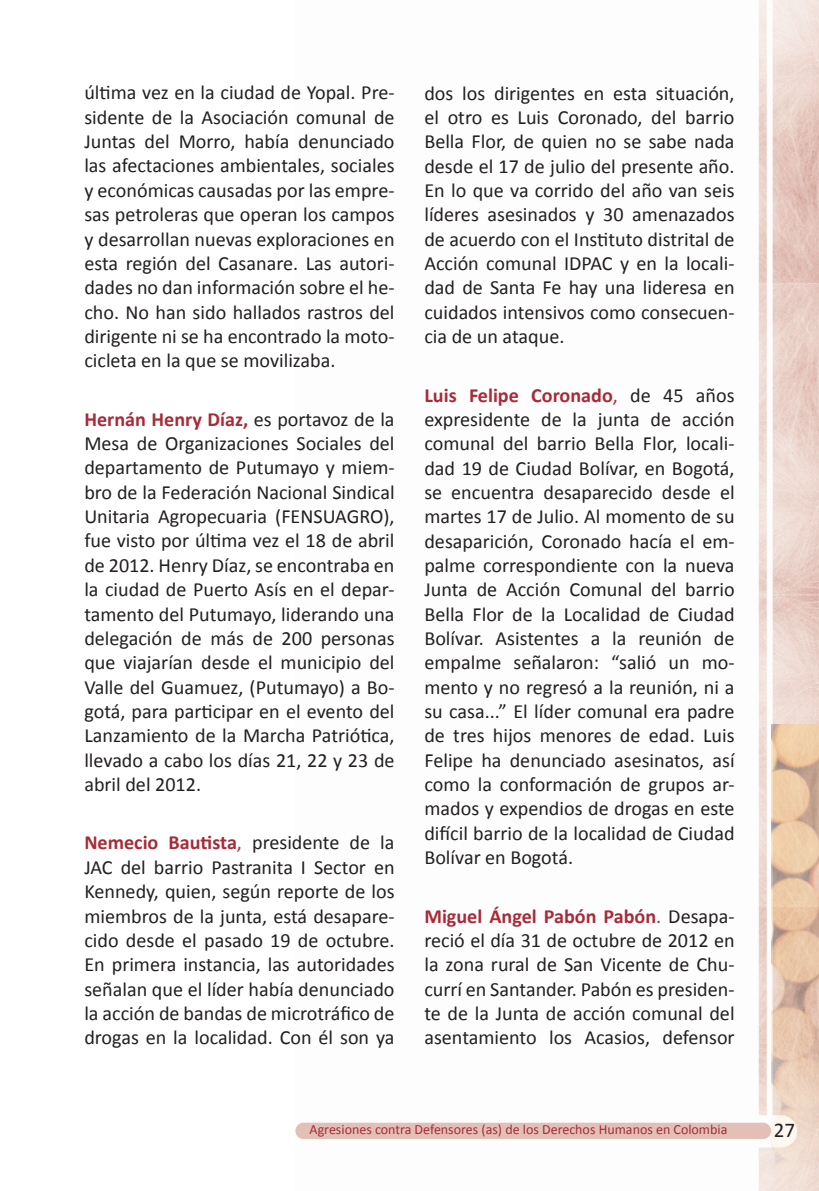
<style>
.page{position:relative;width:819px;height:1191px;background:#fff}
.page>*{position:absolute;margin:0;border:0;box-sizing:border-box;transform-origin:0 0}
.t1{font:21px "Calibri";color:#231f20}
.t2{font:20.12px/24.3px "Calibri";color:#231f20;text-align:justify}
.t3{font:14px "Calibri";color:#a72b39}
.s1{font-weight:700;color:#a72b39}
.s2{color:#a72b39}
</style>
<div class="page">
<img style="left:295px;top:0;width:524px;height:1191px">
<img style="left:771px;top:724px;width:48px;height:467px">
<p class="t2" style="left:84px;top:81px;width:312px">última vez en la ciudad de Yopal. Pre&shy;sidente de la Asociación comunal de Juntas del Morro, había denunciado las afectaciones ambientales, sociales y económicas causadas por las empre&shy;sas petroleras que operan los campos y desarrollan nuevas exploraciones en esta región del Casanare. Las autori&shy;dades no dan información sobre el he&shy;cho. No han sido hallados rastros del dirigente ni se ha encontrado la moto&shy;cicleta en la que se movilizaba.</p>
<p class="t2" style="left:84px;top:407px;width:312px"><span class="s1">Hernán Henry Díaz,</span> es portavoz de la Mesa de Organizaciones Sociales del departamento de Putumayo y miem&shy;bro de la Federación Nacional Sindical Unitaria Agropecuaria (FENSUAGRO), fue visto por última vez el 18 de abril de 2012. Henry Díaz, se encontraba en la ciudad de Puerto Asís en el depar&shy;tamento del Putumayo, liderando una delegación de más de 200 personas que viajarían desde el municipio del Valle del Guamuez, (Putumayo) a Bo&shy;gotá, para participar en el evento del Lanzamiento de la Marcha Patriótica, llevado a cabo los días 21, 22 y 23 de abril del 2012.</p>
<p class="t2" style="left:84px;top:830px;width:312px"><span class="s1">Nemecio Bautista</span><span class="s2">,</span> presidente de la JAC del barrio Pastranita I Sector en Kennedy, quien, según reporte de los miembros de la junta, está desapare&shy;cido desde el pasado 19 de octubre.<br>En primera instancia, las autoridades señalan que el líder había denunciado la acción de bandas de microtráfico de drogas en la localidad. Con él son ya</p>
<p class="t2" style="left:424px;top:81px;width:312px">dos los dirigentes en esta situación, el otro es Luis Coronado, del barrio Bella Flor, de quien no se sabe nada desde el 17 de julio del presente año.<br>En lo que va corrido del año van seis líderes asesinados y 30 amenazados de acuerdo con el Instituto distrital de Acción comunal IDPAC y en la locali&shy;dad de Santa Fe hay una lideresa en cuidados intensivos como consecuen&shy;cia de un ataque.</p>
<p class="t2" style="left:424px;top:383px;width:312px"><span class="s1">Luis Felipe Coronado</span><span class="s2">,</span> de 45 años expresidente de la junta de acción comunal del barrio Bella Flor, locali&shy;dad 19 de Ciudad Bolívar, en Bogotá, se encuentra desaparecido desde el martes 17 de Julio. Al momento de su desaparición, Coronado hacía el em&shy;palme correspondiente con la nueva Junta de Acción Comunal del barrio Bella Flor de la Localidad de Ciudad Bolívar. Asistentes a la reunión de empalme señalaron: “salió un mo&shy;mento y no regresó a la reunión, ni a su casa...” El líder comunal era padre de tres hijos menores de edad. Luis Felipe ha denunciado asesinatos, así como la conformación de grupos ar&shy;mados y expendios de drogas en este difícil barrio de la localidad de Ciudad Bolívar en Bogotá.</p>
<p class="t2" style="left:424px;top:904px;width:312px"><span class="s1">Miguel Ángel Pabón Pabón</span><span class="s2">.</span> Desapa&shy;reció el día 31 de octubre de 2012 en la zona rural de San Vicente de Chu&shy;currí en Santander. Pabón es presiden&shy;te de la Junta de acción comunal del asentamiento los Acasios, defensor</p>
<p class="t3" style="left:309px;top:1120px;width:419px">Agresiones contra Defensores (as) de los Derechos Humanos en Colombia</p>
<p class="t1" style="left:773px;top:1116px;width:23px">27</p>
</div>
